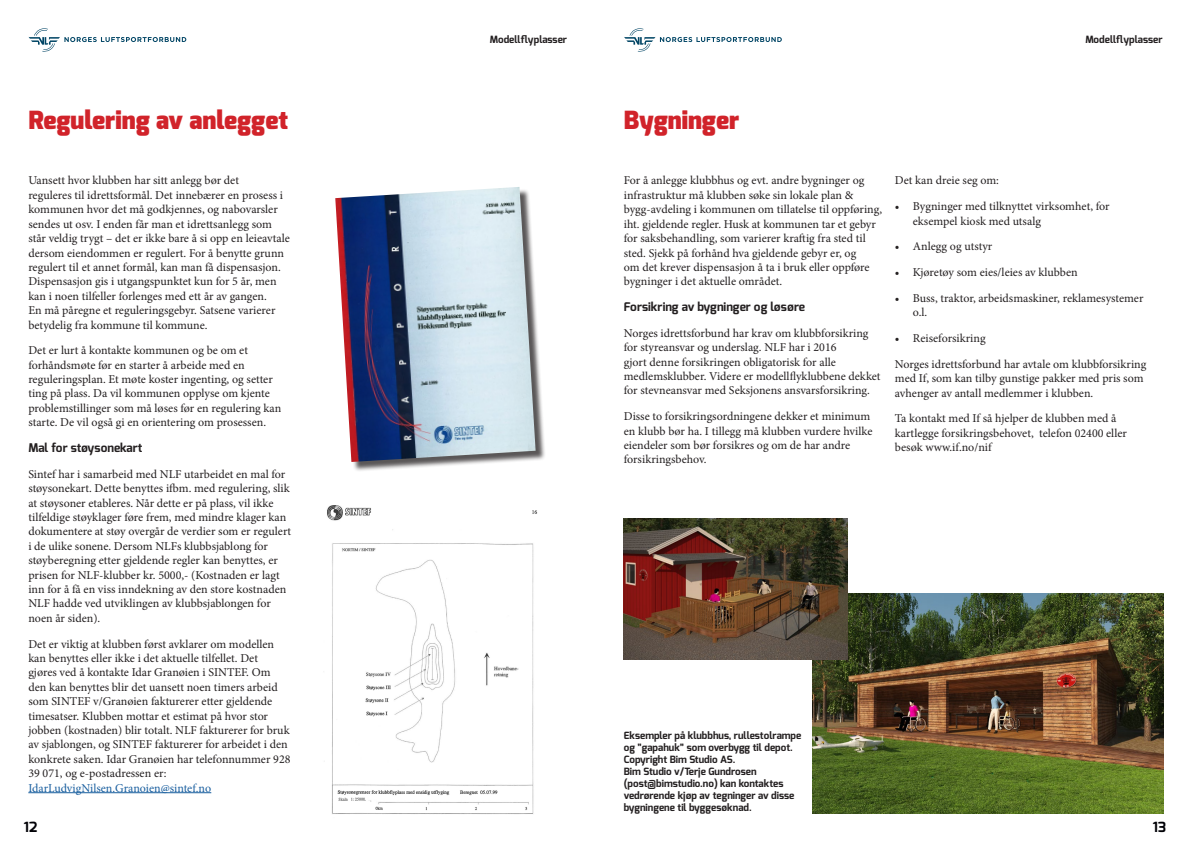
<style>
.page{position:relative;width:1191px;height:842px;background:#fff}
.page>*{position:absolute;margin:0;border:0;box-sizing:border-box;transform-origin:0 0}
.t1{font:900 25px "Exo";color:#d1232a}
.t2{font:700 14px "Exo";color:#010106}
.t3{font:12px/14.4px "Minion Pro";color:#231f20}
.t4{font:700 12px "Exo";color:#231f20}
.t5{font:12px "Minion Pro";color:#175d9e}
.t6{font:700 10px/12px "Exo";color:#231f20}
</style>
<div class="page">
<svg style="left:28px;top:28px;width:158px;height:24px"></svg>
<svg style="left:624px;top:28px;width:158px;height:24px"></svg>
<hr style="left:28px;top:792px;width:183px;height:1px;background:#175d9e">
<div style="left:337px;top:188px;width:208px;height:284px;background:#231f20;opacity:.75"></div>
<img style="left:335px;top:187px;width:200px;height:275px">
<img style="left:327px;top:505px;width:211px;height:309px">
<img style="left:812px;top:593px;width:351px;height:221px">
<img style="left:624px;top:519px;width:223px;height:140px">
<h1 class="t1" style="left:28px;top:103px;width:261px">Regulering av anlegget</h1>
<p class="t3" style="left:28px;top:173px;width:263px">Uansett hvor klubben har sitt anlegg bør det<br>reguleres til idrettsformål. Det innebærer en prosess i kommunen hvor det må godkjennes, og nabovarsler sendes ut osv. I enden får man et idrettsanlegg som står veldig trygt – det er ikke bare å si opp en leieavtale dersom eiendommen er regulert. For å benytte grunn regulert til et annet formål, kan man få dispensasjon.<br>Dispensasjon gis i utgangspunktet kun for 5 år, men kan i noen tilfeller forlenges med ett år av gangen.<br>En må påregne et reguleringsgebyr. Satsene varierer betydelig fra kommune til kommune.</p>
<p class="t3" style="left:28px;top:343px;width:254px">Det er lurt å kontakte kommunen og be om et forhåndsmøte før en starter å arbeide med en reguleringsplan. Et møte koster ingenting, og setter ting på plass. Da vil kommunen opplyse om kjente problemstillinger som må løses før en regulering kan starte. De vil også gi en orientering om prosessen.</p>
<p class="t4" style="left:28px;top:440px;width:116px">Mal for støysonekart</p>
<p class="t3" style="left:28px;top:467px;width:264px">Sintef har i samarbeid med NLF utarbeidet en mal for støysonekart. Dette benyttes ifbm. med regulering, slik at støysoner etableres. Når dette er på plass, vil ikke tilfeldige støyklager føre frem, med mindre klager kan dokumentere at støy overgår de verdier som er regulert i de ulike sonene. Dersom NLFs klubbsjablong for støyberegning etter gjeldende regler kan benyttes, er prisen for NLF-klubber kr. 5000,- (Kostnaden er lagt inn for å få en viss inndekning av den store kostnaden NLF hadde ved utviklingen av klubbsjablongen for noen år siden).</p>
<p class="t3" style="left:28px;top:636px;width:264px">Det er viktig at klubben først avklarer om modellen kan benyttes eller ikke i det aktuelle tilfellet. Det<br>gjøres ved å kontakte Idar Granøien i SINTEF. Om den kan benyttes blir det uansett noen timers arbeid som SINTEF v/Granøien fakturerer etter gjeldende timesatser. Klubben mottar et estimat på hvor stor jobben (kostnaden) blir totalt. NLF fakturerer for bruk av sjablongen, og SINTEF fakturerer for arbeidet i den konkrete saken. Idar Granøien har telefonnummer 928<br>39 071, og e-postadressen er:</p>
<p class="t5" style="left:28px;top:780px;width:184px">IdarLudvigNilsen.Granoien@sintef.no</p>
<p class="t6" style="left:490px;top:33px;width:79px">Modellflyplasser</p>
<p class="t6" style="left:1085px;top:33px;width:79px">Modellflyplasser</p>
<h1 class="t1" style="left:624px;top:103px;width:117px">Bygninger</h1>
<p class="t3" style="left:624px;top:173px;width:260px">For å anlegge klubbhus og evt. andre bygninger og infrastruktur må klubben søke sin lokale plan &amp; bygg-avdeling i kommunen om tillatelse til oppføring, iht. gjeldende regler. Husk at kommunen tar et gebyr for saksbehandling, som varierer kraftig fra sted til sted. Sjekk på forhånd hva gjeldende gebyr er, og<br>om det krever dispensasjon å ta i bruk eller oppføre bygninger i det aktuelle området.</p>
<p class="t4" style="left:624px;top:299px;width:183px">Forsikring av bygninger og løsøre</p>
<p class="t3" style="left:624px;top:326px;width:258px">Norges idrettsforbund har krav om klubbforsikring for styreansvar og underslag. NLF har i 2016<br>gjort denne forsikringen obligatorisk for alle medlemsklubber. Videre er modellflyklubbene dekket for stevneansvar med Seksjonens ansvarsforsikring.</p>
<p class="t3" style="left:624px;top:409px;width:250px">Disse to forsikringsordningene dekker et minimum en klubb bør ha. I tillegg må klubben vurdere hvilke eiendeler som bør forsikres og om de har andre forsikringsbehov.</p>
<p class="t3" style="left:895px;top:173px;width:106px">Det kan dreie seg om:</p>
<p class="t3" style="left:913px;top:199px;width:198px;text-indent:-18px">• Bygninger med tilknyttet virksomhet, for eksempel kiosk med utsalg</p>
<p class="t3" style="left:895px;top:239px;width:99px">• Anlegg og utstyr</p>
<p class="t3" style="left:895px;top:265px;width:184px">• Kjøretøy som eies/leies av klubben</p>
<p class="t3" style="left:913px;top:291px;width:232px;text-indent:-18px">• Buss, traktor, arbeidsmaskiner, reklamesystemer o.l.</p>
<p class="t3" style="left:895px;top:325px;width:253px;line-height:25.7px">• Reiseforsikring<br>Norges idrettsforbund har avtale om klubbforsikring</p>
<p class="t3" style="left:895px;top:371px;width:250px">med If, som kan tilby gunstige pakker med pris som avhenger av antall medlemmer i klubben.</p>
<p class="t3" style="left:895px;top:411px;width:233px">Ta kontakt med If så hjelper de klubben med å kartlegge forsikringsbehovet, telefon 02400 eller besøk www.if.no/nif</p>
<p class="t6" style="left:624px;top:729px;width:179px">Eksempler på klubbhus, rullestolrampe og ”gapahuk” som overbygg til depot.<br>Copyright Bim Studio AS.<br>Bim Studio v/Terje Gundrosen (post@bimstudio.no) kan kontaktes vedrørende kjøp av tegninger av disse bygningene til byggesøknad.</p>
<p class="t2" style="left:24px;top:818px;width:15px">12</p>
<p class="t2" style="left:1153px;top:818px;width:15px">13</p>
</div>
